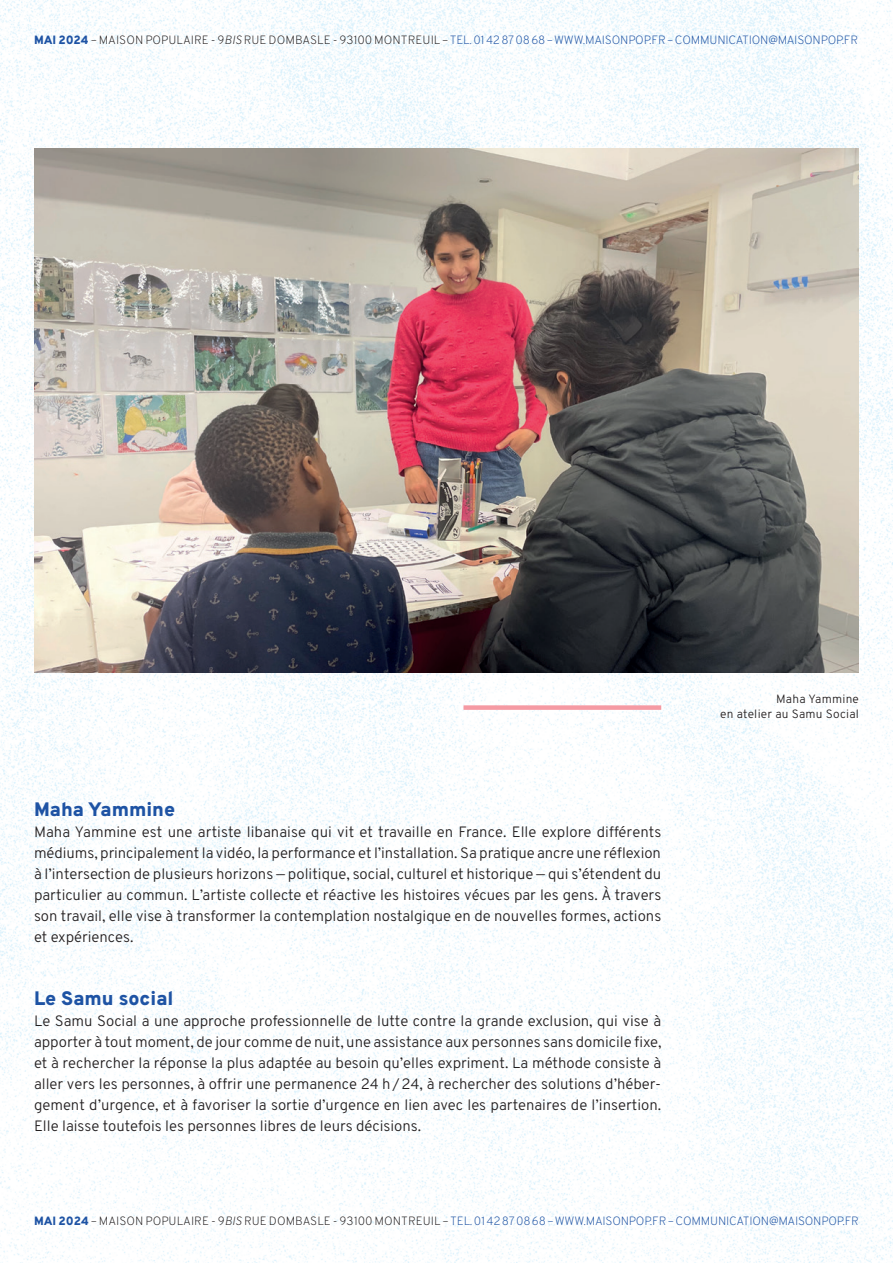
<style>
.page{position:relative;width:893px;height:1263px;background:#fff}
.page>*{position:absolute;margin:0;border:0;box-sizing:border-box;transform-origin:0 0}
.t1{font:800 19.5px "Overpass";color:#1e53a4}
.t2{font:300 15px/21px "Overpass";color:#231f20;text-align:justify}
.t3{font:200 12px "Overpass";letter-spacing:-.015em;color:#1e53a4}
.t4{font:300 12px/14.4px "Overpass";letter-spacing:.02em;color:#231f20;text-align:right}
.s1{font-weight:800}
.s2{color:#231f20}
.s3{font-style:italic;color:#231f20}
</style>
<div class="page">
<img style="left:0;top:0;width:893px;height:1263px">
<img style="left:34px;top:149px;width:825px;height:524px">
<div style="left:463px;top:705px;width:198px;height:5px;background:#f59aa3"></div>
<p class="t3" style="left:34px;top:32px;width:826px"><span class="s1">MAI 2024</span> <span class="s2">– MAISON POPULAIRE - 9</span><span class="s3">BIS</span> <span class="s2">RUE DOMBASLE - 93100 MONTREUIL –</span> TEL. 01 42 87 08 68 – WWW.MAISONPOP.FR – COMMUNICATION@MAISONPOP.FR</p>
<h1 class="t1" style="left:34px;top:795px;width:143px">Maha Yammine</h1>
<p class="t2" style="left:34px;top:821px;width:629px">Maha Yammine est une artiste libanaise qui vit et travaille en France. Elle explore différents médiums, principalement la vidéo, la performance et l’installation. Sa pratique ancre une réflexion à l’intersection de plusieurs horizons ― politique, social, culturel et historique ― qui s’étendent du particulier au commun. L’artiste collecte et réactive les histoires vécues par les gens. À travers son travail, elle vise à transformer la contemplation nostalgique en de nouvelles formes, actions et expériences.</p>
<h1 class="t1" style="left:34px;top:984px;width:141px">Le Samu social</h1>
<p class="t2" style="left:34px;top:1010px;width:629px">Le Samu Social a une approche professionnelle de lutte contre la grande exclusion, qui vise à apporter à tout moment, de jour comme de nuit, une assistance aux personnes sans domicile fixe, et à rechercher la réponse la plus adaptée au besoin qu’elles expriment. La méthode consiste à aller vers les personnes, à offrir une permanence 24 h/24, à rechercher des solutions d’héber&shy;gement d’urgence, et à favoriser la sortie d’urgence en lien avec les partenaires de l’insertion.<br>Elle laisse toutefois les personnes libres de leurs décisions.</p>
<p class="t4" style="left:720px;top:692px;width:140px">Maha Yammine<br>en atelier au Samu Social</p>
<p class="t3" style="left:34px;top:1212px;width:826px"><span class="s1">MAI 2024</span> <span class="s2">– MAISON POPULAIRE - 9</span><span class="s3">BIS</span> <span class="s2">RUE DOMBASLE - 93100 MONTREUIL –</span> TEL. 01 42 87 08 68 – WWW.MAISONPOP.FR – COMMUNICATION@MAISONPOP.FR</p>
</div>
